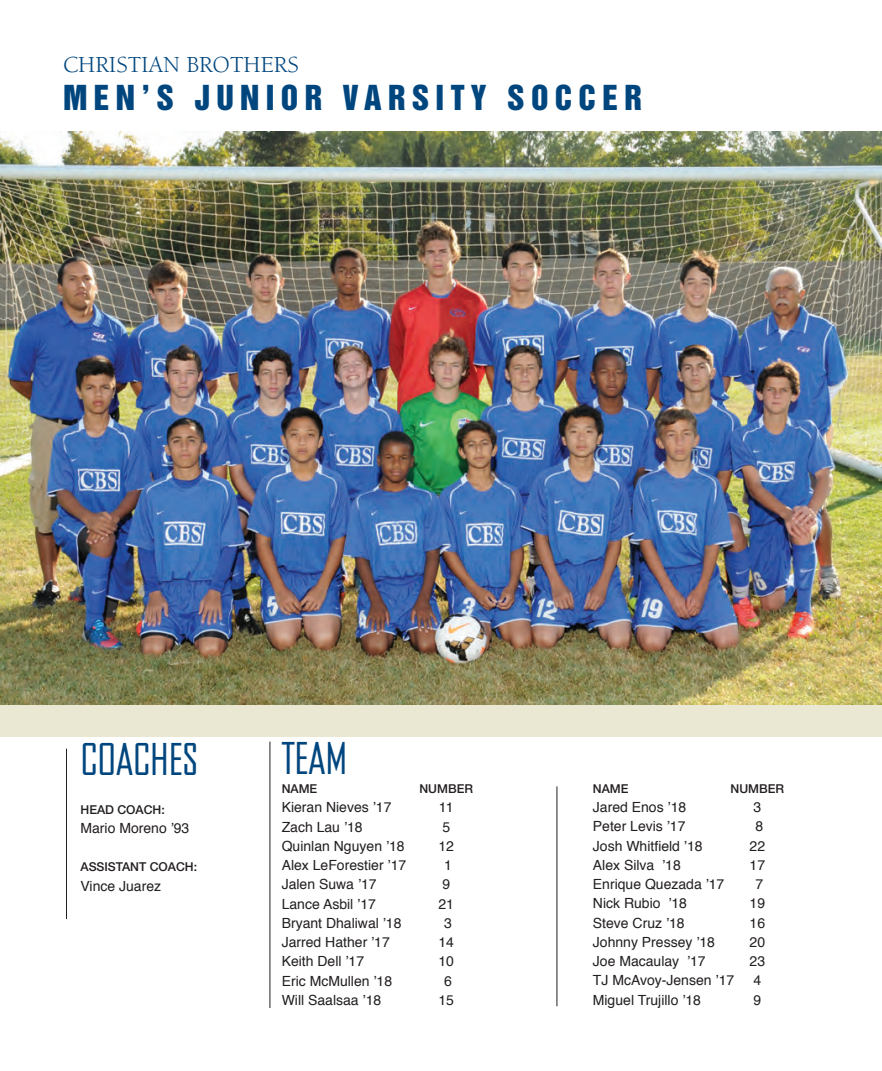
<style>
.page{position:relative;width:882px;height:1071px;background:#fff}
.page>*{position:absolute;margin:0;border:0;box-sizing:border-box;transform-origin:0 0}
.t1{font:42px "Bureau Agency";color:#00467e}
.t2{font:31.5px "Helvetica Inserat";letter-spacing:.2em;color:#00467e}
.t3{font:23.62px "Berkeley";color:#00467e}
.t4{font:14px "Helvetica";color:#231f20}
.t5{font:500 12.25px "Helvetica Neue";color:#231f20}
</style>
<div class="page">
<img style="left:0;top:131px;width:882px;height:575px">
<div style="left:0;top:706px;width:882px;height:31px;background:#eae8d3"></div>
<hr style="left:66px;top:749px;width:1px;height:170px;background:#231f20">
<hr style="left:270px;top:742px;width:1px;height:266px;background:#231f20">
<hr style="left:556px;top:786px;width:1px;height:220px;background:#231f20">
<p class="t3" style="left:63px;top:52px;width:237px">CHRISTIAN BROTHERS</p>
<p class="t2" style="left:63px;top:78px;width:581px">MEN’S JUNIOR VARSITY SOCCER</p>
<p class="t1" style="left:80px;top:737px;width:119px">COACHES</p>
<p class="t5" style="left:80px;top:802px;width:86px">HEAD COACH:</p>
<p class="t4" style="left:80px;top:817px;width:110px">Mario Moreno ’93</p>
<p class="t5" style="left:80px;top:860px;width:118px">ASSISTANT COACH:</p>
<p class="t4" style="left:80px;top:875px;width:82px">Vince Juarez</p>
<p class="t1" style="left:282px;top:736px;width:67px">TEAM</p>
<p class="t5" style="left:282px;top:781px;width:37px">NAME</p>
<p class="t5" style="left:419px;top:781px;width:55px">NUMBER</p>
<p class="t4" style="left:282px;top:797px;width:111px">Kieran Nieves ’17</p>
<p class="t4" style="left:439px;top:797px;width:16px">11</p>
<p class="t4" style="left:282px;top:816px;width:82px">Zach Lau ’18</p>
<p class="t4" style="left:442px;top:816px;width:9px">5</p>
<p class="t4" style="left:282px;top:835px;width:124px">Quinlan Nguyen ’18</p>
<p class="t4" style="left:438px;top:835px;width:17px">12</p>
<p class="t4" style="left:282px;top:854px;width:126px">Alex LeForestier ’17</p>
<p class="t4" style="left:444px;top:854px;width:9px">1</p>
<p class="t4" style="left:282px;top:874px;width:96px">Jalen Suwa ’17</p>
<p class="t4" style="left:442px;top:874px;width:9px">9</p>
<p class="t4" style="left:282px;top:893px;width:96px">Lance Asbil ’17</p>
<p class="t4" style="left:438px;top:893px;width:17px">21</p>
<p class="t4" style="left:282px;top:912px;width:121px">Bryant Dhaliwal ’18</p>
<p class="t4" style="left:444px;top:912px;width:9px">3</p>
<p class="t4" style="left:282px;top:931px;width:110px">Jarred Hather ’17</p>
<p class="t4" style="left:438px;top:931px;width:17px">14</p>
<p class="t4" style="left:282px;top:951px;width:84px">Keith Dell ’17</p>
<p class="t4" style="left:438px;top:951px;width:17px">10</p>
<p class="t4" style="left:282px;top:970px;width:112px">Eric McMullen ’18</p>
<p class="t4" style="left:444px;top:970px;width:9px">6</p>
<p class="t4" style="left:282px;top:989px;width:101px">Will Saalsaa ’18</p>
<p class="t4" style="left:438px;top:989px;width:17px">15</p>
<p class="t5" style="left:593px;top:781px;width:37px">NAME</p>
<p class="t5" style="left:731px;top:781px;width:55px">NUMBER</p>
<p class="t4" style="left:593px;top:796px;width:95px">Jared Enos ’18</p>
<p class="t4" style="left:754px;top:796px;width:9px">3</p>
<p class="t4" style="left:593px;top:816px;width:94px">Peter Levis ’17</p>
<p class="t4" style="left:755px;top:816px;width:9px">8</p>
<p class="t4" style="left:593px;top:835px;width:111px">Josh Whitfield ’18</p>
<p class="t4" style="left:750px;top:835px;width:17px">22</p>
<p class="t4" style="left:593px;top:854px;width:89px">Alex Silva ’18</p>
<p class="t4" style="left:750px;top:854px;width:17px">17</p>
<p class="t4" style="left:593px;top:873px;width:133px">Enrique Quezada ’17</p>
<p class="t4" style="left:755px;top:873px;width:9px">7</p>
<p class="t4" style="left:593px;top:893px;width:96px">Nick Rubio ’18</p>
<p class="t4" style="left:750px;top:893px;width:17px">19</p>
<p class="t4" style="left:593px;top:912px;width:93px">Steve Cruz ’18</p>
<p class="t4" style="left:750px;top:912px;width:17px">16</p>
<p class="t4" style="left:593px;top:931px;width:124px">Johnny Pressey ’18</p>
<p class="t4" style="left:750px;top:931px;width:17px">20</p>
<p class="t4" style="left:593px;top:950px;width:114px">Joe Macaulay ’17</p>
<p class="t4" style="left:750px;top:950px;width:17px">23</p>
<p class="t4" style="left:593px;top:970px;width:143px">TJ McAvoy-Jensen ’17</p>
<p class="t4" style="left:754px;top:970px;width:9px">4</p>
<p class="t4" style="left:593px;top:989px;width:110px">Miguel Trujillo ’18</p>
<p class="t4" style="left:754px;top:989px;width:9px">9</p>
</div>
